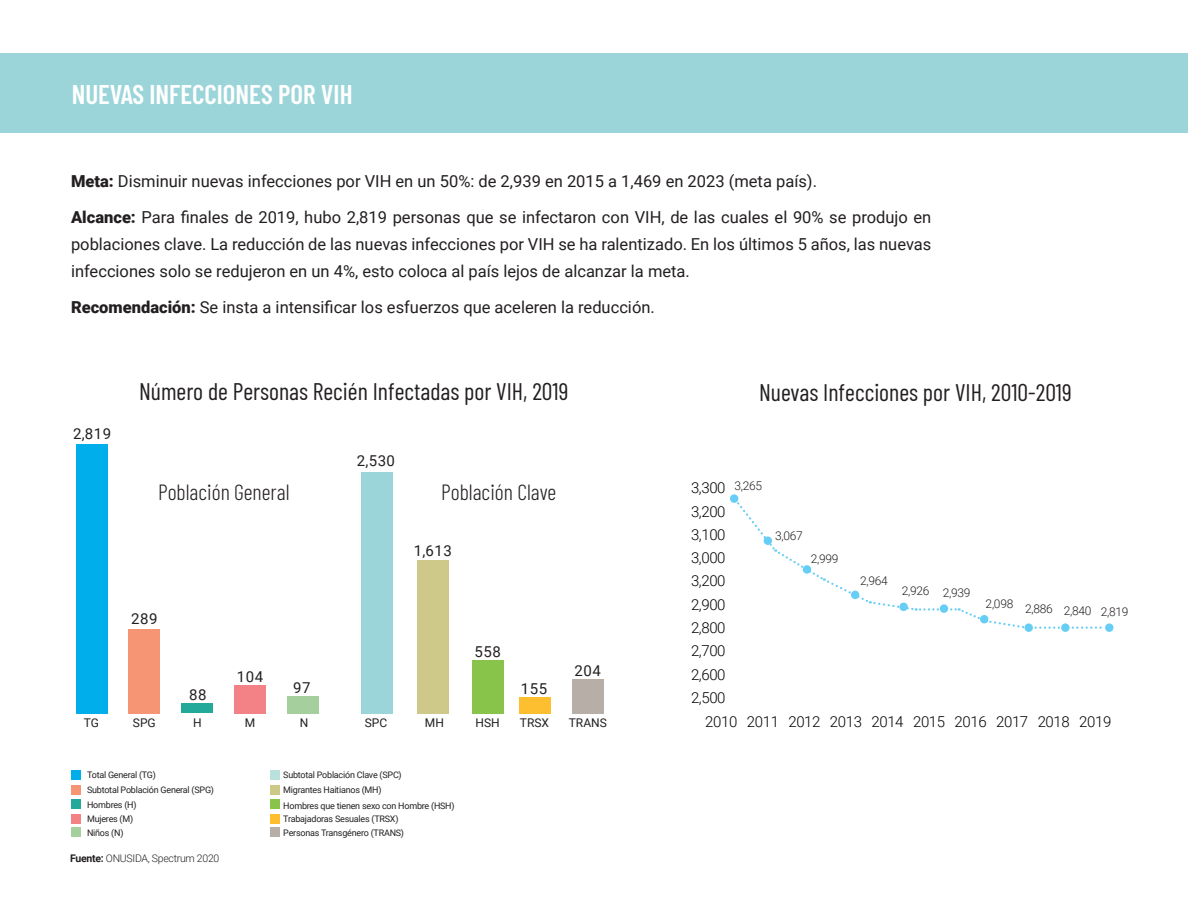
<style>
.page{position:relative;width:1188px;height:918px;background:#fff}
.page>*{position:absolute;margin:0;border:0;box-sizing:border-box;transform-origin:0 0}
.t1{font:600 27px "Barlow Condensed";color:#fff}
.t2{font:24px "Barlow Condensed";color:#231f20}
.t3{font:300 22.05px "Barlow Condensed";color:#231f20}
.t4{font:16.5px/27px "Roboto";color:#231f20;text-align:justify}
.t5{font:300 15px "Roboto";letter-spacing:-.025em;color:#000}
.t6{font:15px "Roboto";letter-spacing:.035em;color:#231f20}
.t7{font:300 12px "Roboto";letter-spacing:-.025em;color:#231f20}
.t8{font:12px "Roboto";color:#231f20}
.t9{font:300 10.5px "Roboto";letter-spacing:-.025em;color:#231f20}
.t10{font:9px "Roboto";letter-spacing:-.025em;color:#231f20}
.s1{font-weight:900}
.s2{font-weight:700}
</style>
<div class="page">
<div style="left:1px;top:53px;width:1187px;height:80px;background:#9cd5d9"></div>
<svg style="left:736px;top:499px;width:366px;height:130px"></svg>
<div style="left:899px;top:603px;width:9px;height:8px;background:#66cef4;border-radius:50%"></div>
<div style="left:940px;top:604px;width:8px;height:9px;background:#66cef4;border-radius:50%"></div>
<div style="left:980px;top:615px;width:8px;height:8px;background:#66cef4;border-radius:50%"></div>
<div style="left:1025px;top:623px;width:8px;height:9px;background:#66cef4;border-radius:50%"></div>
<div style="left:1061px;top:623px;width:9px;height:9px;background:#66cef4;border-radius:50%"></div>
<div style="left:1105px;top:623px;width:8px;height:9px;background:#66cef4;border-radius:50%"></div>
<div style="left:730px;top:494px;width:8px;height:9px;background:#66cef4;border-radius:50%"></div>
<div style="left:764px;top:536px;width:8px;height:9px;background:#66cef4;border-radius:50%"></div>
<div style="left:803px;top:565px;width:8px;height:9px;background:#66cef4;border-radius:50%"></div>
<div style="left:851px;top:591px;width:8px;height:8px;background:#66cef4;border-radius:50%"></div>
<div style="left:72px;top:770px;width:9px;height:10px;background:#00aeeb"></div>
<div style="left:271px;top:770px;width:9px;height:10px;background:#b9e2de"></div>
<div style="left:72px;top:800px;width:9px;height:9px;background:#22a99a"></div>
<div style="left:271px;top:800px;width:9px;height:9px;background:#88c34a"></div>
<div style="left:72px;top:785px;width:9px;height:9px;background:#f59574"></div>
<div style="left:271px;top:785px;width:9px;height:9px;background:#cec988"></div>
<div style="left:72px;top:814px;width:9px;height:10px;background:#f28285"></div>
<div style="left:271px;top:814px;width:9px;height:10px;background:#fdbf30"></div>
<div style="left:72px;top:828px;width:9px;height:9px;background:#a5cf9d"></div>
<div style="left:271px;top:828px;width:9px;height:9px;background:#b7aea8"></div>
<div style="left:76px;top:444px;width:31px;height:269px;background:#00aeeb"></div>
<div style="left:129px;top:629px;width:31px;height:84px;background:#f59574"></div>
<div style="left:361px;top:472px;width:31px;height:241px;background:#9cd5d9"></div>
<div style="left:417px;top:560px;width:31px;height:153px;background:#cec988"></div>
<div style="left:182px;top:703px;width:31px;height:10px;background:#22a99a"></div>
<div style="left:472px;top:660px;width:31px;height:53px;background:#88c34a"></div>
<div style="left:519px;top:697px;width:31px;height:16px;background:#fdbf30"></div>
<div style="left:572px;top:679px;width:31px;height:34px;background:#b7aea8"></div>
<div style="left:235px;top:686px;width:31px;height:28px;background:#f28285"></div>
<div style="left:288px;top:696px;width:31px;height:17px;background:#a5cf9d"></div>
<p class="t1" style="left:72px;top:75px;width:282px">NUEVAS INFECCIONES POR VIH</p>
<p class="t4" style="left:71px;top:167px;width:748px"><span class="s1">Meta:</span> Disminuir nuevas infecciones por VIH en un 50%: de 2,939 en 2015 a 1,469 en 2023 (meta país).</p>
<p class="t4" style="left:71px;top:203px;width:862px"><span class="s1">Alcance:</span> Para finales de 2019, hubo 2,819 personas que se infectaron con VIH, de las cuales el 90% se produjo en poblaciones clave. La reducción de las nuevas infecciones por VIH se ha ralentizado. En los últimos 5 años, las nuevas infecciones solo se redujeron en un 4%, esto coloca al país lejos de alcanzar la meta.</p>
<p class="t4" style="left:71px;top:293px;width:585px"><span class="s1">Recomendación:</span> Se insta a intensificar los esfuerzos que aceleren la reducción.</p>
<p class="t6" style="left:73px;top:423px;width:40px">2,819</p>
<p class="t2" style="left:139px;top:374px;width:431px">Número de Personas Recién Infectadas por VIH, 2019</p>
<p class="t3" style="left:158px;top:476px;width:133px">Población General</p>
<p class="t6" style="left:357px;top:450px;width:40px">2,530</p>
<p class="t3" style="left:441px;top:476px;width:117px">Población Clave</p>
<p class="t6" style="left:414px;top:541px;width:40px">1,613</p>
<p class="t6" style="left:131px;top:608px;width:28px">289</p>
<p class="t6" style="left:189px;top:684px;width:19px">88</p>
<p class="t6" style="left:237px;top:666px;width:28px">104</p>
<p class="t6" style="left:293px;top:677px;width:19px">97</p>
<p class="t6" style="left:474px;top:641px;width:28px">558</p>
<p class="t6" style="left:521px;top:678px;width:28px">155</p>
<p class="t6" style="left:574px;top:660px;width:28px">204</p>
<p class="t8" style="left:84px;top:714px;width:17px">TG</p>
<p class="t8" style="left:133px;top:714px;width:24px">SPG</p>
<p class="t8" style="left:193px;top:714px;width:10px">H</p>
<p class="t8" style="left:245px;top:714px;width:12px">M</p>
<p class="t8" style="left:300px;top:714px;width:10px">N</p>
<p class="t8" style="left:365px;top:714px;width:24px">SPC</p>
<p class="t8" style="left:425px;top:714px;width:21px">MH</p>
<p class="t8" style="left:476px;top:714px;width:26px">HSH</p>
<p class="t8" style="left:520px;top:714px;width:31px">TRSX</p>
<p class="t8" style="left:569px;top:714px;width:40px">TRANS</p>
<p class="t10" style="left:87px;top:769px;width:70px">Total General (TG)</p>
<p class="t10" style="left:283px;top:769px;width:120px">Subtotal Población Clave (SPC)</p>
<p class="t10" style="left:87px;top:798px;width:51px">Hombres (H)</p>
<p class="t10" style="left:283px;top:799px;width:173px">Hombres que tienen sexo con Hombre (HSH)</p>
<p class="t10" style="left:87px;top:784px;width:128px">Subtotal Población General (SPG)</p>
<p class="t10" style="left:283px;top:784px;width:100px">Migrantes Haitianos (MH)</p>
<p class="t10" style="left:87px;top:813px;width:48px">Mujeres (M)</p>
<p class="t10" style="left:283px;top:813px;width:117px">Trabajadoras Sesuales (TRSX)</p>
<p class="t10" style="left:87px;top:826px;width:38px">Niños (N)</p>
<p class="t10" style="left:283px;top:826px;width:122px">Personas Transgénero (TRANS)</p>
<p class="t9" style="left:70px;top:851px;width:151px"><span class="s2">Fuente:</span> ONUSIDA, Spectrum 2020</p>
<p class="t2" style="left:759px;top:376px;width:314px">Nuevas Infecciones por VIH, 2010-2019</p>
<p class="t7" style="left:735px;top:478px;width:29px">3,265</p>
<p class="t5" style="left:691px;top:477px;width:36px">3,300</p>
<p class="t5" style="left:691px;top:501px;width:36px">3,200</p>
<p class="t5" style="left:691px;top:524px;width:36px">3,100</p>
<p class="t5" style="left:691px;top:547px;width:36px">3,000</p>
<p class="t5" style="left:691px;top:571px;width:36px">3,200</p>
<p class="t5" style="left:691px;top:594px;width:36px">2,900</p>
<p class="t5" style="left:691px;top:617px;width:36px">2,800</p>
<p class="t5" style="left:691px;top:641px;width:36px">2,700</p>
<p class="t5" style="left:691px;top:664px;width:36px">2,600</p>
<p class="t5" style="left:691px;top:687px;width:36px">2,500</p>
<p class="t5" style="left:705px;top:711px;width:408px">2010 2011 2012 2013 2014 2015 2016 2017 2018 2019</p>
<p class="t7" style="left:775px;top:528px;width:29px">3,067</p>
<p class="t7" style="left:811px;top:550px;width:29px">2,999</p>
<p class="t7" style="left:860px;top:572px;width:29px">2,964</p>
<p class="t7" style="left:902px;top:582px;width:29px">2,926</p>
<p class="t7" style="left:943px;top:584px;width:29px">2,939</p>
<p class="t7" style="left:986px;top:595px;width:29px">2,098</p>
<p class="t7" style="left:1025px;top:600px;width:29px">2,886</p>
<p class="t7" style="left:1064px;top:603px;width:29px">2,840</p>
<p class="t7" style="left:1101px;top:604px;width:29px">2,819</p>
</div>
